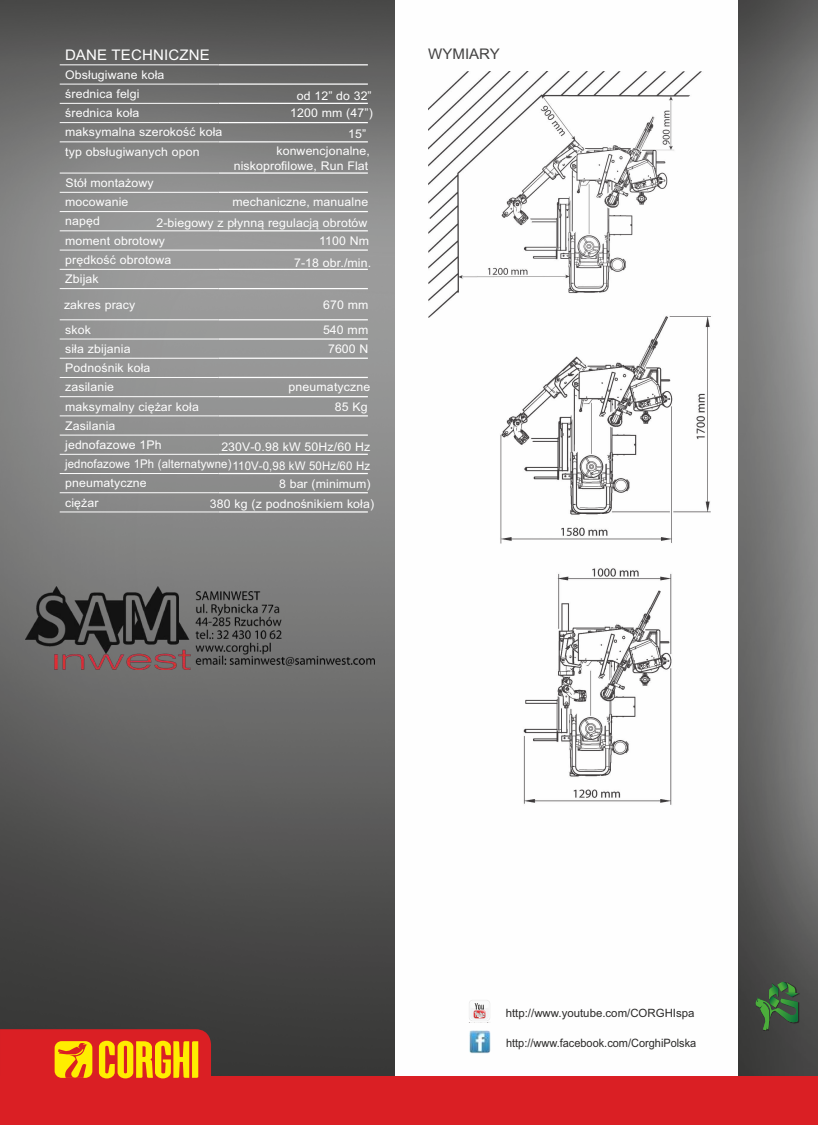
<style>
.page{position:relative;width:818px;height:1125px;background:#fff}
.page>*{position:absolute;margin:0;border:0;box-sizing:border-box;transform-origin:0 0}
.t1{font:14.62px "Arial";letter-spacing:.01em;color:#fefefe}
.t2{font:14.62px "Arial";color:#434242}
.t3{font:12px/19.2px "Arial";letter-spacing:.01em;color:#fefefe}
.t4{font:11.5px "Arial";color:#2b2a29;scale:.95 1}
.t5{font:11.38px "Arial";color:#2b2a29}
</style>
<div class="page">
<img style="left:0;top:0;width:395px;height:1076px">
<img style="left:738px;top:0;width:80px;height:1125px">
<div style="left:0;top:1076px;width:817px;height:49px;background:#da1f24"></div>
<svg style="left:0;top:1029px;width:211px;height:50px;background:#e46218"></svg>
<hr style="left:60px;top:65px;width:159px;height:1px;background:#fefefe">
<hr style="left:60px;top:84px;width:159px;height:1px;background:#fefefe">
<hr style="left:60px;top:103px;width:159px;height:1px;background:#fefefe">
<hr style="left:60px;top:122px;width:159px;height:1px;background:#fefefe">
<hr style="left:60px;top:142px;width:159px;height:1px;background:#fefefe">
<hr style="left:60px;top:173px;width:159px;height:1px;background:#fefefe">
<hr style="left:60px;top:192px;width:159px;height:1px;background:#fefefe">
<hr style="left:60px;top:211px;width:159px;height:1px;background:#fefefe">
<hr style="left:60px;top:231px;width:159px;height:1px;background:#fefefe">
<hr style="left:60px;top:250px;width:159px;height:1px;background:#fefefe">
<hr style="left:60px;top:269px;width:159px;height:1px;background:#fefefe">
<hr style="left:60px;top:288px;width:159px;height:1px;background:#fefefe">
<hr style="left:60px;top:320px;width:159px;height:1px;background:#fefefe">
<hr style="left:60px;top:339px;width:159px;height:1px;background:#fefefe">
<hr style="left:60px;top:358px;width:159px;height:1px;background:#fefefe">
<hr style="left:60px;top:377px;width:159px;height:1px;background:#fefefe">
<hr style="left:60px;top:396px;width:159px;height:1px;background:#fefefe">
<hr style="left:60px;top:416px;width:159px;height:1px;background:#fefefe">
<hr style="left:60px;top:435px;width:159px;height:1px;background:#fefefe">
<hr style="left:60px;top:454px;width:159px;height:1px;background:#fefefe">
<hr style="left:60px;top:473px;width:159px;height:1px;background:#fefefe">
<hr style="left:60px;top:492px;width:159px;height:1px;background:#fefefe">
<hr style="left:60px;top:512px;width:159px;height:1px;background:#fefefe">
<hr style="left:219px;top:64px;width:149px;height:1px;background:#fefefe">
<hr style="left:219px;top:83px;width:149px;height:2px;background:#fefefe">
<hr style="left:219px;top:103px;width:149px;height:1px;background:#fefefe">
<hr style="left:219px;top:122px;width:149px;height:1px;background:#fefefe">
<hr style="left:219px;top:141px;width:149px;height:1px;background:#fefefe">
<hr style="left:219px;top:172px;width:149px;height:2px;background:#fefefe">
<hr style="left:219px;top:192px;width:149px;height:1px;background:#fefefe">
<hr style="left:219px;top:211px;width:149px;height:1px;background:#fefefe">
<hr style="left:219px;top:230px;width:149px;height:1px;background:#fefefe">
<hr style="left:219px;top:249px;width:149px;height:2px;background:#fefefe">
<hr style="left:219px;top:269px;width:149px;height:1px;background:#fefefe">
<hr style="left:219px;top:288px;width:149px;height:1px;background:#fefefe">
<hr style="left:219px;top:319px;width:149px;height:1px;background:#fefefe">
<hr style="left:219px;top:338px;width:149px;height:2px;background:#fefefe">
<hr style="left:219px;top:358px;width:149px;height:1px;background:#fefefe">
<hr style="left:219px;top:377px;width:149px;height:1px;background:#fefefe">
<hr style="left:219px;top:396px;width:149px;height:1px;background:#fefefe">
<hr style="left:219px;top:415px;width:149px;height:2px;background:#fefefe">
<hr style="left:219px;top:434px;width:149px;height:2px;background:#fefefe">
<hr style="left:219px;top:454px;width:149px;height:1px;background:#fefefe">
<hr style="left:219px;top:473px;width:149px;height:1px;background:#fefefe">
<hr style="left:219px;top:492px;width:149px;height:1px;background:#fefefe">
<hr style="left:219px;top:511px;width:149px;height:2px;background:#fefefe">
<svg style="left:756px;top:982px;width:43px;height:49px"></svg>
<svg style="left:755px;top:982px;width:43px;height:48px;background:#3d623e"></svg>
<img style="left:428px;top:71px;width:274px;height:246px">
<img style="left:492px;top:302px;width:219px;height:503px">
<img style="left:469px;top:1030px;width:22px;height:24px">
<div style="left:469px;top:1000px;width:21px;height:21px;background:#f3f3f3;border-radius:4px"></div>
<svg style="left:469px;top:1001px;width:21px;height:22px"></svg>
<img style="left:25px;top:587px;width:349px;height:83px">
<p class="t1" style="left:65px;top:49px;width:146px">DANE TECHNICZNE</p>
<p class="t3" style="left:65px;top:66px;width:101px">Obsługiwane koła średnica felgi</p>
<p class="t3" style="left:297px;top:87px;width:76px">od 12” do 32”</p>
<p class="t3" style="left:65px;top:104px;width:76px">średnica koła</p>
<p class="t3" style="left:290px;top:104px;width:84px">1200 mm (47”)</p>
<p class="t3" style="left:65px;top:124px;width:159px">maksymalna szerokość koła</p>
<p class="t3" style="left:348px;top:126px;width:20px">15”</p>
<p class="t3" style="left:65px;top:143px;width:136px">typ obsługiwanych opon</p>
<p class="t3" style="left:234px;top:144px;width:138px;line-height:15.1px;text-align:right">konwencjonalne, niskoprofilowe, Run Flat</p>
<p class="t3" style="left:65px;top:174px;width:90px">Stół montażowy mocowanie</p>
<p class="t3" style="left:232px;top:193px;width:137px">mechaniczne, manualne</p>
<p class="t3" style="left:65px;top:213px;width:36px">napęd</p>
<p class="t3" style="left:65px;top:215px;width:304px;line-height:17.5px;text-indent:91px">2-biegowy z płynną regulacją obrotów moment obrotowy</p>
<p class="t3" style="left:319px;top:232px;width:51px">1100 Nm</p>
<p class="t3" style="left:65px;top:251px;width:108px">prędkość obrotowa</p>
<p class="t3" style="left:294px;top:254px;width:79px">7-18 obr./min.</p>
<p class="t3" style="left:64px;top:267px;width:73px;line-height:25.5px">Zbijak zakres pracy</p>
<p class="t3" style="left:323px;top:296px;width:47px">670 mm</p>
<p class="t3" style="left:65px;top:321px;width:27px">skok</p>
<p class="t3" style="left:323px;top:321px;width:47px">540 mm</p>
<p class="t3" style="left:65px;top:340px;width:67px">siła zbijania</p>
<p class="t3" style="left:328px;top:340px;width:42px">7600 N</p>
<p class="t3" style="left:65px;top:359px;width:87px">Podnośnik koła zasilanie</p>
<p class="t3" style="left:288px;top:378px;width:83px">pneumatyczne</p>
<p class="t3" style="left:65px;top:398px;width:135px">maksymalny ciężar koła</p>
<p class="t3" style="left:335px;top:398px;width:34px">85 Kg</p>
<p class="t3" style="left:65px;top:417px;width:98px">Zasilania jednofazowe 1Ph</p>
<p class="t3" style="left:65px;top:439px;width:306px;line-height:17.6px;text-align:right">230V-0.98 kW 50Hz/60 Hz<br>jednofazowe 1Ph (alternatywne)110V-0,98 kW 50Hz/60 Hz</p>
<p class="t3" style="left:65px;top:475px;width:83px">pneumatyczne</p>
<p class="t3" style="left:279px;top:475px;width:93px">8 bar (minimum)</p>
<p class="t3" style="left:65px;top:494px;width:35px">ciężar</p>
<p class="t3" style="left:210px;top:496px;width:166px">380 kg (z podnośnikiem koła)</p>
<p class="t2" style="left:428px;top:48px;width:73px">WYMIARY</p>
<p class="t5" style="left:505px;top:1008px;width:190px">http://www.youtube.com/CORGHIspa</p>
<p class="t4" style="left:506px;top:1038px;width:202px">http://www.facebook.com/CorghiPolska</p>
</div>
